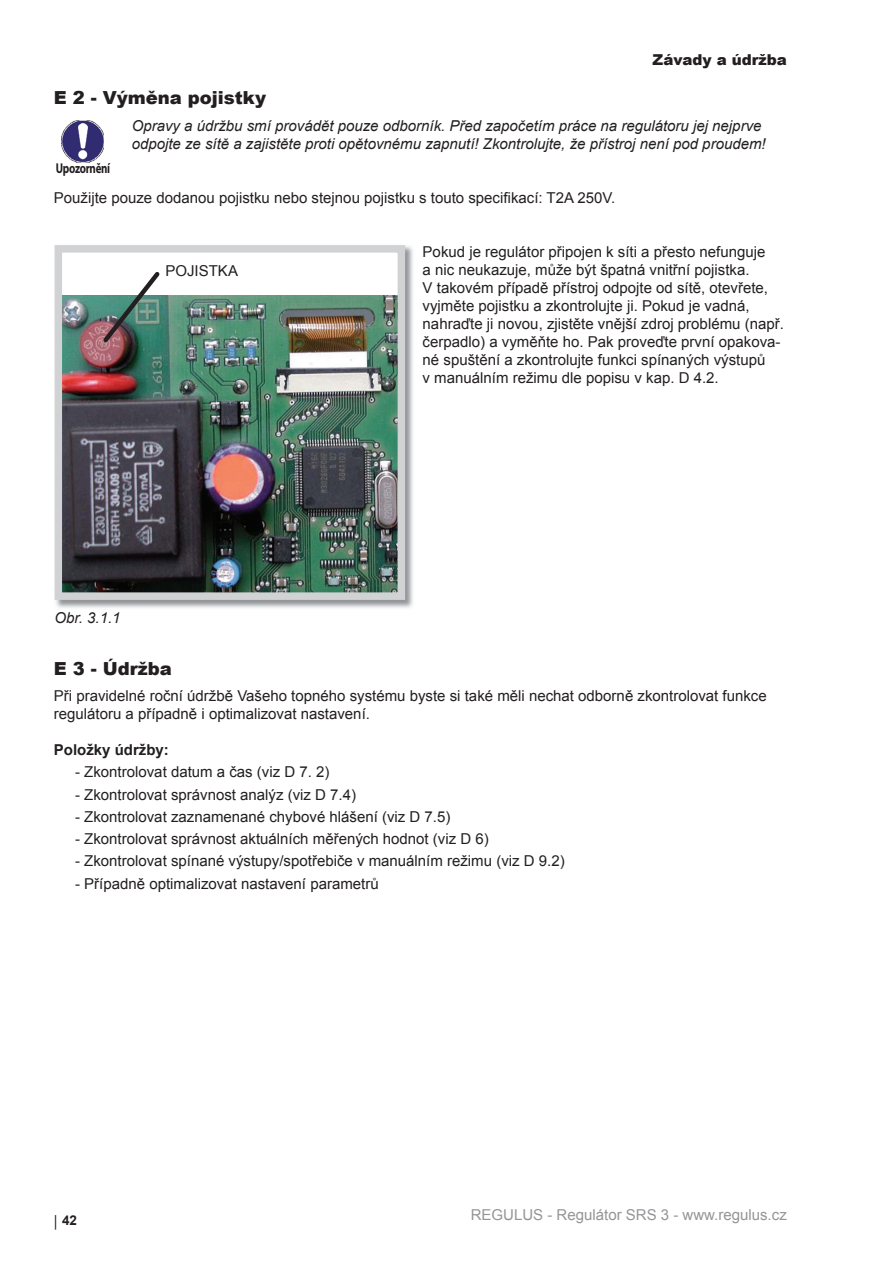
<style>
.page{position:relative;width:893px;height:1263px;background:#fff}
.page>*{position:absolute;margin:0;border:0;box-sizing:border-box;transform-origin:0 0}
.t1{font:900 18px "Arial";color:#231f20}
.t2{font:15px/18px "Arial";color:#231f20}
.t3{font:italic 15px/18px "Arial";color:#231f20}
.t4{font:15px "Arial";color:#939598}
.t5{font:700 15px "Arial";color:#231f20}
.t6{font:900 15px "Arial";color:#231f20}
.t7{font:700 14.25px "Myriad Pro";letter-spacing:-.03em;color:#231f20;scale:.76 1}
.t8{font:700 13.5px "Arial";color:#231f20}
</style>
<div class="page">
<img style="left:62px;top:120px;width:42px;height:42px">
<img style="left:54px;top:245px;width:359px;height:363px">
<div style="left:58px;top:249px;width:343px;height:347px;background:#fff"></div>
<img style="left:64px;top:296px;width:332px;height:295px">
<div style="left:55px;top:245px;width:350px;height:355px;border:8px solid #d1d2d4"></div>
<img style="left:99px;top:272px;width:64px;height:74px">
<p class="t6" style="left:652px;top:48px;width:136px">Závady a údržba</p>
<p class="t1" style="left:54px;top:85px;width:214px">E 2 - Výměna pojistky</p>
<p class="t3" style="left:132px;top:117px;width:635px">Opravy a údržbu smí provádět pouze odborník. Před započetím práce na regulátoru jej nejprve odpojte ze sítě a zajistěte proti opětovnému zapnutí! Zkontrolujte, že přístroj není pod proudem!</p>
<p class="t2" style="left:54px;top:189px;width:563px">Použijte pouze dodanou pojistku nebo stejnou pojistku s touto specifikací: T2A 250V.</p>
<p class="t2" style="left:422px;top:243px;width:363px">Pokud je regulátor připojen k síti a přesto nefunguje<br>a nic neukazuje, může být špatná vnitřní pojistka.<br>V takovém případě přístroj odpojte od sítě, otevřete, vyjměte pojistku a zkontrolujte ji. Pokud je vadná, nahraďte ji novou, zjistěte vnější zdroj problému (např. čerpadlo) a vyměňte ho. Pak proveďte první opakova&shy;né spuštění a zkontrolujte funkci spínaných výstupů<br>v manuálním režimu dle popisu v kap. D 4.2.</p>
<p class="t7" style="left:56px;top:159px;width:73px">Upozornění</p>
<p class="t2" style="left:165px;top:262px;width:74px">POJISTKA</p>
<p class="t3" style="left:54px;top:609px;width:68px">Obr. 3.1.1</p>
<p class="t1" style="left:54px;top:655px;width:119px">E 3 - Údržba</p>
<p class="t2" style="left:54px;top:687px;width:714px">Při pravidelné roční údržbě Vašeho topného systému byste si také měli nechat odborně zkontrolovat funkce regulátoru a případně i optimalizovat nastavení.</p>
<p class="t5" style="left:54px;top:741px;width:117px">Položky údržby:</p>
<p class="t2" style="left:75px;top:763px;width:256px">- Zkontrolovat datum a čas (viz D 7. 2)</p>
<p class="t2" style="left:75px;top:785px;width:282px">- Zkontrolovat správnost analýz (viz D 7.4)</p>
<p class="t2" style="left:75px;top:808px;width:377px">- Zkontrolovat zaznamenané chybové hlášení (viz D 7.5)</p>
<p class="t2" style="left:75px;top:830px;width:415px">- Zkontrolovat správnost aktuálních měřených hodnot (viz D 6)</p>
<p class="t2" style="left:75px;top:852px;width:491px">- Zkontrolovat spínané výstupy/spotřebiče v manuálním režimu (viz D 9.2)</p>
<p class="t2" style="left:75px;top:874px;width:305px">- Případně optimalizovat nastavení parametrů</p>
<p class="t8" style="left:53px;top:1212px;width:26px"><sub>│</sub>42</p>
<p class="t4" style="left:470px;top:1206px;width:317px">REGULUS - Regulátor SRS 3 - www.regulus.cz</p>
</div>
